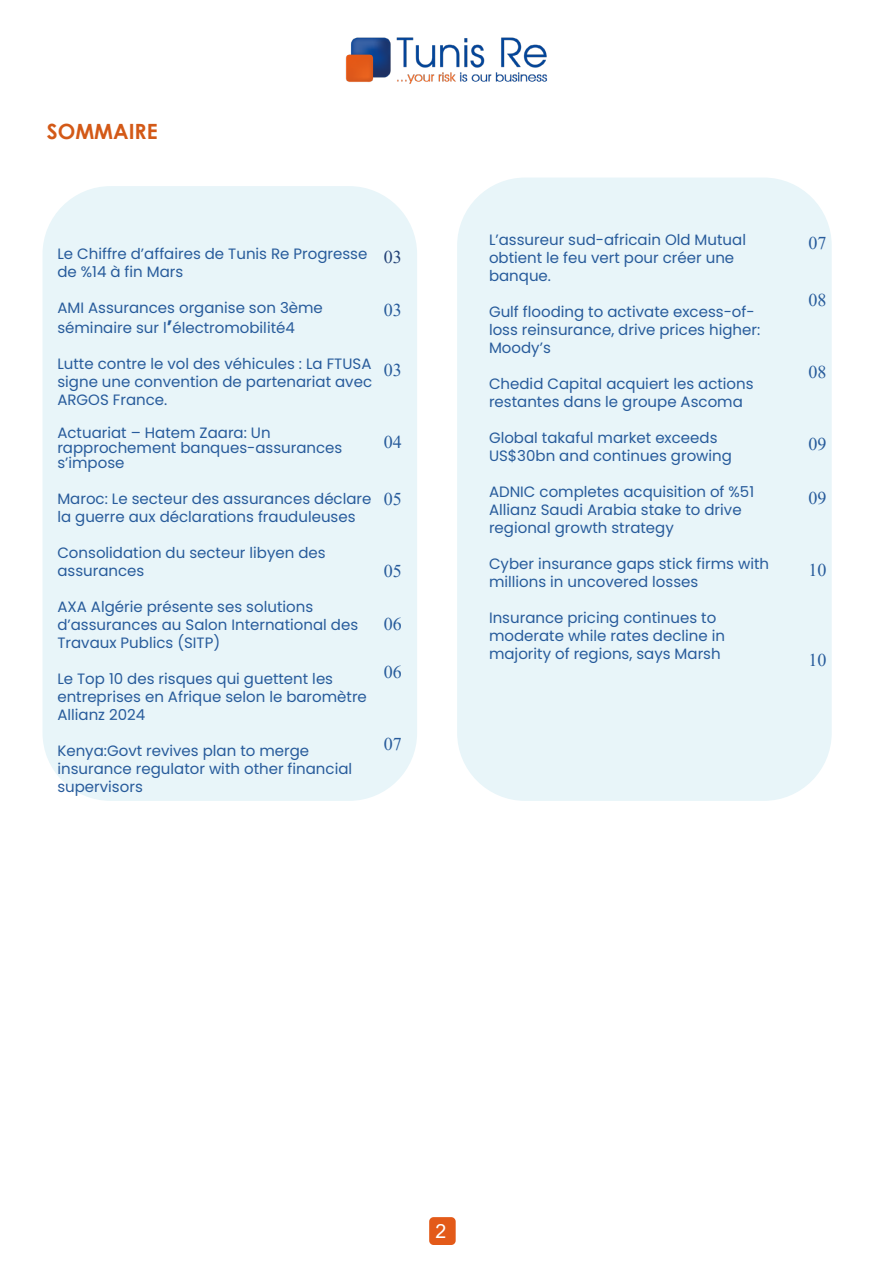
<style>
.page{position:relative;width:893px;height:1263px;background:#fff}
.page>*{position:absolute;margin:0;border:0;box-sizing:border-box;transform-origin:0 0}
.t1{font:700 21px "Century Gothic";color:#d35917}
.t2{font:19.5px "Arial";color:#fff}
.t3{font:18px "Times New Roman";color:#275b9b}
.t4{font:18px "Times New Roman";color:#224176}
.t5{font:15px/18px "Poppins";color:#275b9b}
.s1{font-weight:700;font-size:18px}
</style>
<div class="page">
<img style="left:345px;top:37px;width:203px;height:47px">
<div style="left:429px;top:1217px;width:27px;height:28px;background:#e35a19;border-radius:4px"></div>
<div style="left:43px;top:186px;width:374px;height:615px;background:#e8f5f9;border-radius:68px"></div>
<div style="left:457px;top:178px;width:375px;height:623px;background:#e8f5f9;border-radius:68px"></div>
<h1 class="t1" style="left:47px;top:115px;width:112px">SOMMAIRE</h1>
<p class="t5" style="left:57px;top:245px;width:312px">Le Chiffre d’affaires de Tunis Re Progresse de %14 à fin Mars</p>
<p class="t5" style="left:57px;top:298px;width:267px;line-height:19.5px">AMI Assurances organise son 3ème séminaire sur l<span class="s1">’</span>électromobilité4</p>
<p class="t5" style="left:57px;top:355px;width:316px;text-align:justify">Lutte contre le vol des véhicules : La FTUSA signe une convention de partenariat avec ARGOS France.</p>
<p class="t5" style="left:57px;top:425px;width:287px;line-height:15px">Actuariat – Hatem Zaara: Un rapprochement banques-assurances s’impose</p>
<p class="t5" style="left:57px;top:490px;width:316px">Maroc: Le secteur des assurances déclare la guerre aux déclarations frauduleuses</p>
<p class="t5" style="left:57px;top:544px;width:270px">Consolidation du secteur libyen des assurances</p>
<p class="t5" style="left:57px;top:598px;width:302px">AXA Algérie présente ses solutions d’assurances au Salon International des<br>Travaux Publics (SITP)</p>
<p class="t5" style="left:57px;top:670px;width:311px">Le Top 10 des risques qui guettent les entreprises en Afrique selon le baromètre<br>Allianz 2024</p>
<p class="t5" style="left:57px;top:742px;width:296px">Kenya:Govt revives plan to merge insurance regulator with other financial supervisors</p>
<p class="t4" style="left:384px;top:245px;width:19px">03</p>
<p class="t3" style="left:384px;top:297px;width:19px">03</p>
<p class="t3" style="left:384px;top:357px;width:19px">03</p>
<p class="t3" style="left:384px;top:429px;width:19px">04</p>
<p class="t3" style="left:384px;top:486px;width:19px">05</p>
<p class="t3" style="left:384px;top:558px;width:19px">05</p>
<p class="t3" style="left:384px;top:611px;width:19px">06</p>
<p class="t3" style="left:384px;top:659px;width:19px">06</p>
<p class="t3" style="left:384px;top:731px;width:19px">07</p>
<p class="t5" style="left:489px;top:231px;width:259px">L’assureur sud-africain Old Mutual obtient le feu vert pour créer une banque.</p>
<p class="t5" style="left:489px;top:303px;width:273px">Gulf flooding to activate excess-of&shy;loss reinsurance, drive prices higher:<br>Moody’s</p>
<p class="t5" style="left:489px;top:375px;width:266px">Chedid Capital acquiert les actions restantes dans le groupe Ascoma</p>
<p class="t5" style="left:489px;top:429px;width:244px">Global takaful market exceeds<br>US$30bn and continues growing</p>
<p class="t5" style="left:489px;top:483px;width:267px">ADNIC completes acquisition of %51<br>Allianz Saudi Arabia stake to drive regional growth strategy</p>
<p class="t5" style="left:489px;top:555px;width:282px">Cyber insurance gaps stick firms with millions in uncovered losses</p>
<p class="t5" style="left:489px;top:609px;width:238px">Insurance pricing continues to moderate while rates decline in majority of regions, says Marsh</p>
<p class="t3" style="left:809px;top:230px;width:19px">07</p>
<p class="t3" style="left:809px;top:287px;width:19px">08</p>
<p class="t3" style="left:809px;top:359px;width:19px">08</p>
<p class="t3" style="left:809px;top:431px;width:19px">09</p>
<p class="t3" style="left:809px;top:485px;width:19px">09</p>
<p class="t3" style="left:809px;top:557px;width:19px">10</p>
<p class="t3" style="left:809px;top:647px;width:19px">10</p>
<h2 class="t2" style="left:435px;top:1218px;width:12px">2</h2>
</div>
